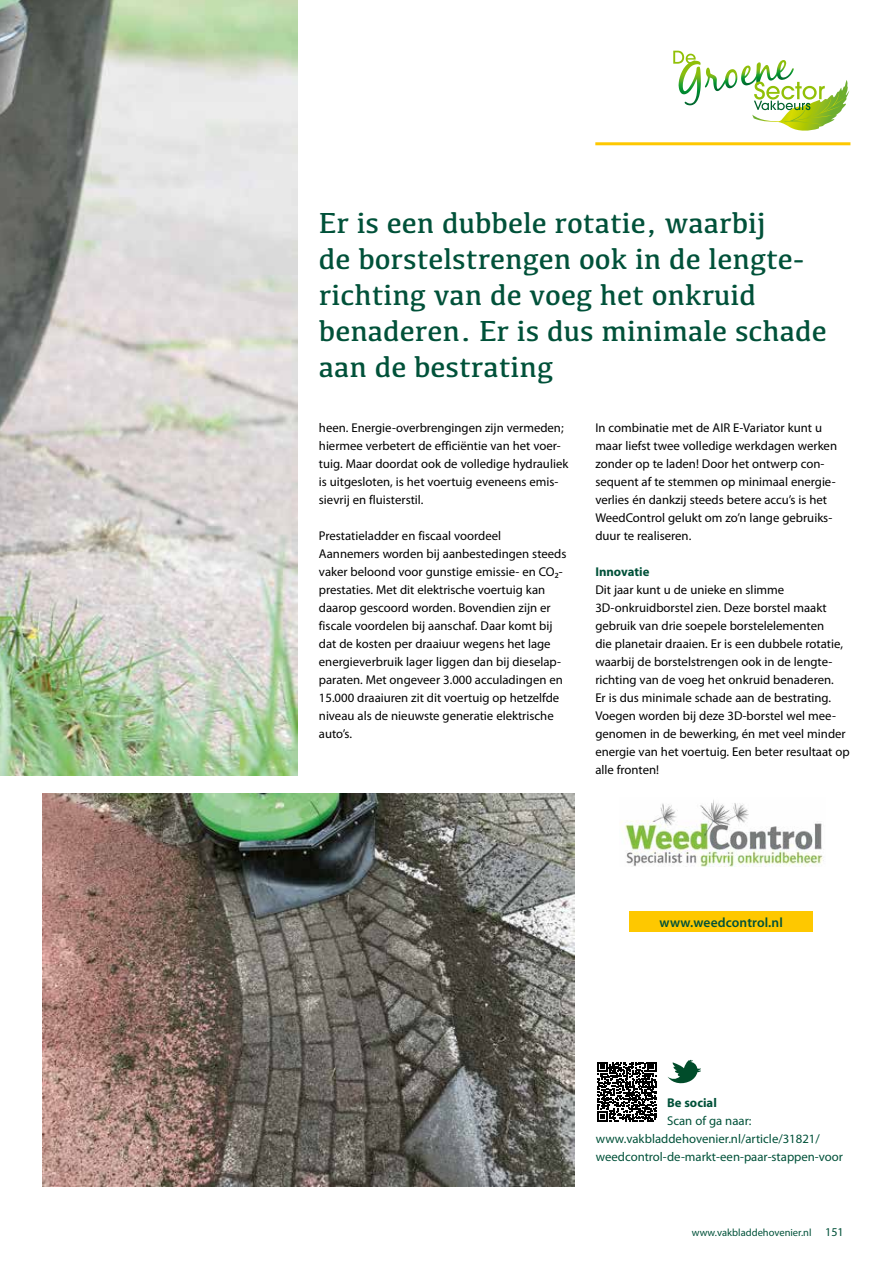
<style>
.page{position:relative;width:893px;height:1263px;background:#fff}
.page>*{position:absolute;margin:0;border:0;box-sizing:border-box;transform-origin:0 0}
.t1{font:30px/36px "Kefa";color:#005139}
.t2{font:600 13.5px "Myriad Pro";letter-spacing:.01em;color:#005139}
.t3{font:12.75px/18px "Myriad Pro";color:#000}
.t4{font:12.75px/18px "Myriad Pro";color:#005139}
.t5{font:700 12.75px "Myriad Pro";color:#005139}
.t6{font:10.5px "Myriad Pro";color:#005139}
.s1{font-size:12px}
</style>
<div class="page">
<hr style="left:595px;top:142px;width:255px;height:3px;background:#fec800">
<svg style="left:673px;top:51px;width:177px;height:80px"></svg>
<img style="left:0;top:0;width:298px;height:775px">
<img style="left:622px;top:800px;width:202px;height:67px">
<img style="left:43px;top:793px;width:531px;height:393px">
<div style="left:629px;top:911px;width:184px;height:20px;background:#fec800"></div>
<svg style="left:597px;top:1062px;width:60px;height:60px"></svg>
<svg style="left:668px;top:1060px;width:32px;height:23px"></svg>
<h1 class="t1" style="left:319px;top:204px;width:510px">Er is een dubbele rotatie, waarbij<br>de borstelstrengen ook in de lengte&shy;richting van de voeg het onkruid benaderen. Er is dus minimale schade aan de bestrating</h1>
<p class="t3" style="left:319px;top:419px;width:251px">heen. Energie-overbrengingen zijn vermeden; hiermee verbetert de efficiëntie van het voer&shy;tuig. Maar doordat ook de volledige hydrauliek is uitgesloten, is het voertuig eveneens emis&shy;sievrij en fluisterstil.</p>
<p class="t3" style="left:319px;top:527px;width:249px">Prestatieladder en fiscaal voordeel<br>Aannemers worden bij aanbestedingen steeds vaker beloond voor gunstige emissie- en CO₂- prestaties. Met dit elektrische voertuig kan daarop gescoord worden. Bovendien zijn er fiscale voordelen bij aanschaf. Daar komt bij dat de kosten per draaiuur wegens het lage energieverbruik lager liggen dan bij dieselap&shy;paraten. Met ongeveer 3.000 acculadingen en 15.000 draaiuren zit dit voertuig op hetzelfde niveau als de nieuwste generatie elektrische auto’s.</p>
<p class="t3" style="left:595px;top:419px;width:243px">In combinatie met de AIR E-Variator kunt u maar liefst twee volledige werkdagen werken zonder op te laden! Door het ontwerp con&shy;sequent af te stemmen op minimaal energie&shy;verlies én dankzij steeds betere accu’s is het WeedControl gelukt om zo’n lange gebruiks&shy;duur te realiseren.</p>
<p class="t5" style="left:595px;top:563px;width:56px">Innovatie</p>
<p class="t3" style="left:595px;top:581px;width:256px">Dit jaar kunt u de unieke en slimme 3D-onkruidborstel zien. Deze borstel maakt gebruik van drie soepele borstelelementen<br>die planetair draaien. Er is een dubbele rotatie, waarbij de borstelstrengen ook in de lengte&shy;richting van de voeg het onkruid benaderen.<br>Er is dus minimale schade aan de bestrating.<br>Voegen worden bij deze 3D-borstel wel mee&shy;genomen in de bewerking, én met veel minder energie van het voertuig. Een beter resultaat op alle fronten!</p>
<p class="t2" style="left:660px;top:913px;width:125px">www.weedcontrol.nl</p>
<p class="t5" style="left:667px;top:1094px;width:51px">Be social</p>
<p class="t4" style="left:596px;top:1112px;width:249px;text-indent:71px">Scan of ga naar: www.vakbladdehovenier.nl/article/31821/ weedcontrol-de-markt-een-paar-stappen-voor</p>
<p class="t6" style="left:692px;top:1226px;width:153px">www.vakbladdehovenier.nl <span class="s1">151</span></p>
</div>
